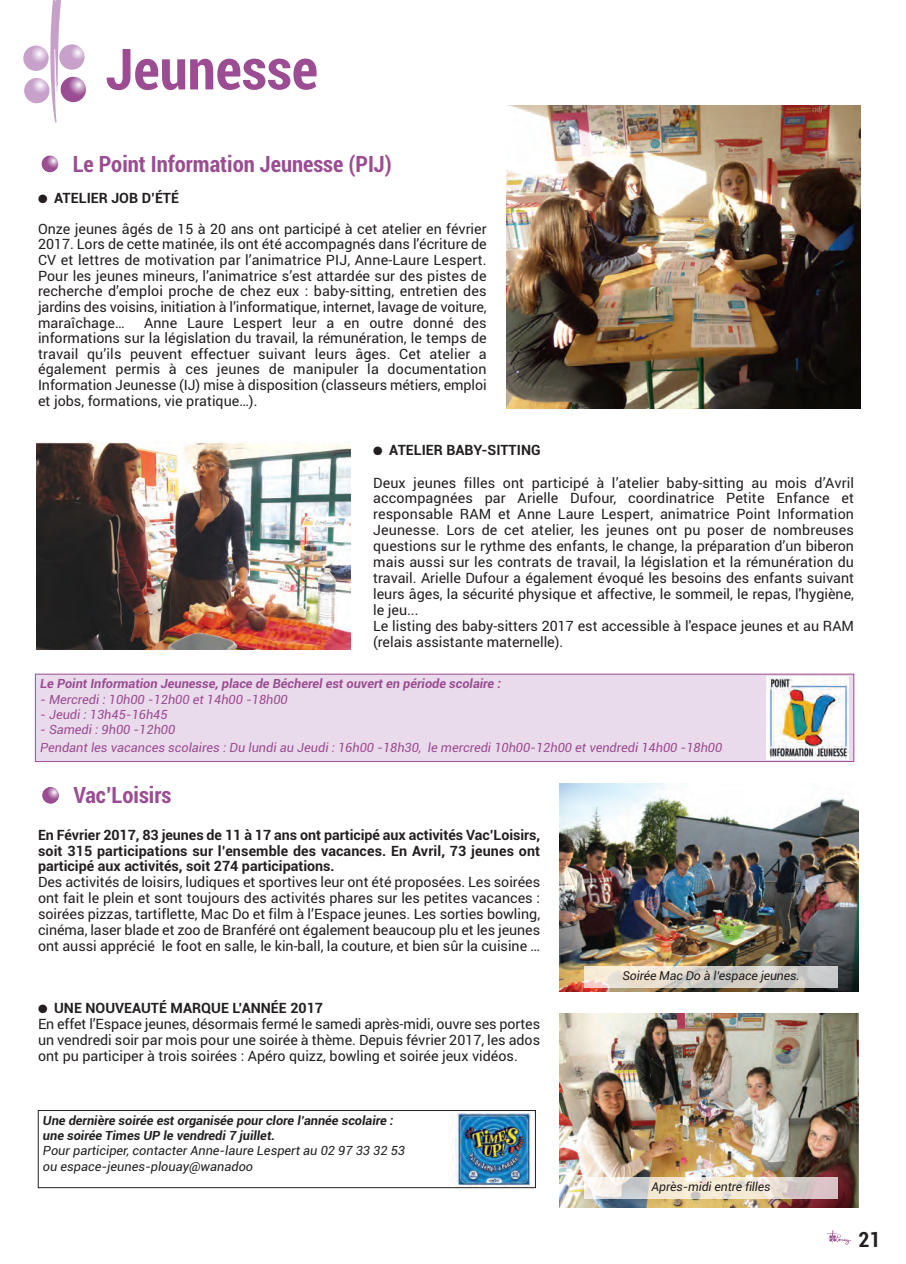
<style>
.page{position:relative;width:906px;height:1264px;background:#fff}
.page>*{position:absolute;margin:0;border:0;box-sizing:border-box;transform-origin:0 0}
.t1{font:700 condensed 57px "Roboto";color:#9b4c92}
.t2{font:700 condensed 22.5px "Roboto";color:#9b4c92}
.t3{font:700 condensed 21px "Roboto";color:#231f20}
.t4{font:14.25px/15.9px "Roboto";color:#231f20}
.t5{font:700 14.25px/15.9px "Roboto";color:#231f20;text-align:justify}
.t6{font:italic 12.75px/18px "Roboto";color:#9b4c92}
.t7{font:italic 700 12.75px/15.3px "Roboto";color:#231f20}
.t8{font:italic 12.75px/15.3px "Roboto";color:#231f20}
.t9{font:italic 700 12.75px "Roboto";color:#9b4c92}
.t10{font:italic 12.3px "Roboto";letter-spacing:-.01em;color:#231f20}
.s1{font-weight:700}
</style>
<div class="page">
<svg style="left:59px;top:44px;width:26px;height:26px"></svg>
<svg style="left:23px;top:45px;width:26px;height:26px"></svg>
<svg style="left:61px;top:77px;width:25px;height:25px"></svg>
<svg style="left:24px;top:78px;width:26px;height:25px"></svg>
<svg style="left:47px;top:0;width:14px;height:123px"></svg>
<svg style="left:42px;top:155px;width:16px;height:17px"></svg>
<img style="left:506px;top:105px;width:354px;height:303px">
<img style="left:37px;top:442px;width:314px;height:207px">
<div style="left:36px;top:674px;width:818px;height:87px;background:#e9dbeb"></div>
<div style="left:35px;top:674px;width:819px;height:87px;border:1px solid #9b4c92"></div>
<svg style="left:827px;top:1230px;width:24px;height:14px"></svg>
<svg style="left:42px;top:786px;width:17px;height:17px"></svg>
<img style="left:560px;top:783px;width:299px;height:208px">
<img style="left:560px;top:1013px;width:299px;height:194px">
<div style="left:38px;top:1110px;width:498px;height:77px;border:1px solid #231f20"></div>
<img style="left:767px;top:676px;width:82px;height:83px">
<img style="left:448px;top:1113px;width:82px;height:73px">
<div style="left:585px;top:965px;width:253px;height:22px;background:#fff;opacity:.73"></div>
<div style="left:585px;top:1176px;width:253px;height:22px;background:#fff;opacity:.73"></div>
<h1 class="t1" style="left:106px;top:36px;width:214px">Jeunesse</h1>
<h2 class="t2" style="left:73px;top:151px;width:321px">Le Point Information Jeunesse (PIJ)</h2>
<p class="t4" style="left:38px;top:182px;width:450px;line-height:31.2px">● <span class="s1">ATELIER JOB D’éTé<br></span>Onze jeunes âgés de 15 à 20 ans ont participé à cet atelier en février</p>
<p class="t4" style="left:38px;top:237px;width:450px;text-align:justify">2017. Lors de cette matinée, ils ont été accompagnés dans l’écriture de CV et lettres de motivation par l’animatrice PIJ, Anne-Laure Lespert.<br>Pour les jeunes mineurs, l’animatrice s’est attardée sur des pistes de recherche d’emploi proche de chez eux : baby-sitting, entretien des jardins des voisins, initiation à l’informatique, internet, lavage de voiture, maraîchage…</p>
<p class="t4" style="left:38px;top:315px;width:450px;text-align:justify;text-indent:106px">Anne Laure Lespert leur a en outre donné des informations sur la législation du travail, la rémunération, le temps de travail qu’ils peuvent effectuer suivant leurs âges. Cet atelier a également permis à ces jeunes de manipuler la documentation Information Jeunesse (IJ) mise à disposition (classeurs métiers, emploi et jobs, formations, vie pratique…).</p>
<p class="t5" style="left:373px;top:441px;width:169px">● ATELIER BABy-SITTING</p>
<p class="t4" style="left:373px;top:474px;width:482px">Deux jeunes filles ont participé à l’atelier baby-sitting au mois d’Avril accompagnées par Arielle Dufour, coordinatrice Petite Enfance et responsable RAM et Anne Laure Lespert, animatrice Point Information Jeunesse. Lors de cet atelier, les jeunes ont pu poser de nombreuses questions sur le rythme des enfants, le change, la préparation d’un biberon mais aussi sur les contrats de travail, la législation et la rémunération du travail. Arielle Dufour a également évoqué les besoins des enfants suivant leurs âges, la sécurité physique et affective, le sommeil, le repas, l'hygiène, le jeu...<br>Le listing des baby-sitters 2017 est accessible à l'espace jeunes et au RAM (relais assistante maternelle).</p>
<p class="t9" style="left:40px;top:676px;width:462px">Le Point Information Jeunesse, place de Bécherel est ouvert en période scolaire :</p>
<p class="t6" style="left:40px;top:690px;width:249px">- Mercredi : 10h00 -12h00 et 14h00 -18h00</p>
<p class="t6" style="left:40px;top:705px;width:129px">- Jeudi : 13h45-16h45</p>
<p class="t6" style="left:40px;top:721px;width:684px">- Samedi : 9h00 -12h00<br>Pendant les vacances scolaires : Du lundi au Jeudi : 16h00 -18h30, le mercredi 10h00-12h00 et vendredi 14h00 -18h00</p>
<h2 class="t2" style="left:73px;top:782px;width:99px">Vac’Loisirs</h2>
<p class="t5" style="left:38px;top:826px;width:504px">En Février 2017, 83 jeunes de 11 à 17 ans ont participé aux activités Vac’Loisirs, soit 315 participations sur l’ensemble des vacances. En Avril, 73 jeunes ont participé aux activités, soit 274 participations.</p>
<p class="t4" style="left:38px;top:874px;width:504px;text-align:justify">Des activités de loisirs, ludiques et sportives leur ont été proposées. Les soirées ont fait le plein et sont toujours des activités phares sur les petites vacances : soirées pizzas, tartiflette, Mac Do et film à l’Espace jeunes. Les sorties bowling, cinéma, laser blade et zoo de Branféré ont également beaucoup plu et les jeunes ont aussi apprécié le foot en salle, le kin-ball, la couture, et bien sûr la cuisine …</p>
<p class="t4" style="left:38px;top:1000px;width:504px">● <span class="s1">UNE NOUVEAUTé MARQUE L’ANNéE 2017<br></span>En effet l’Espace jeunes, désormais fermé le samedi après-midi, ouvre ses portes un vendredi soir par mois pour une soirée à thème. Depuis février 2017, les ados ont pu participer à trois soirées : Apéro quizz, bowling et soirée jeux vidéos.</p>
<p class="t7" style="left:43px;top:1112px;width:352px">Une dernière soirée est organisée pour clore l’année scolaire : une soirée Times UP le vendredi 7 juillet.</p>
<p class="t8" style="left:43px;top:1143px;width:364px">Pour participer, contacter Anne-laure Lespert au 02 97 33 32 53 ou espace-jeunes-plouay@wanadoo</p>
<p class="t10" style="left:622px;top:968px;width:179px">Soirée Mac Do à l’espace jeunes.</p>
<p class="t10" style="left:651px;top:1179px;width:121px">Après-midi entre filles</p>
<h3 class="t3" style="left:859px;top:1226px;width:24px">21</h3>
</div>
